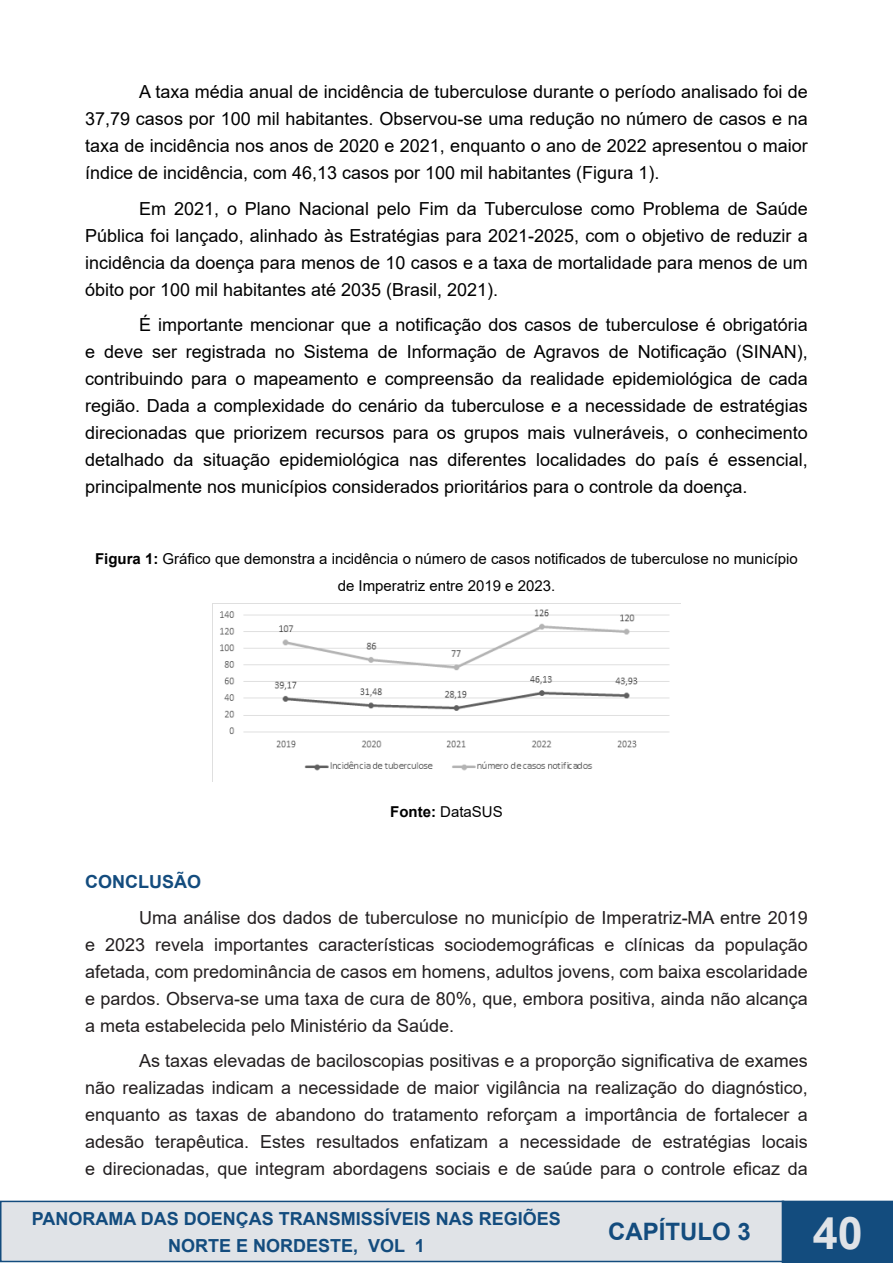
<style>
.page{position:relative;width:893px;height:1263px;background:#fff}
.page>*{position:absolute;margin:0;border:0;box-sizing:border-box;transform-origin:0 0}
.t1{font:700 45px "Arial";color:#e0e3e7}
.t2{font:700 24px "Arial";color:#134c7e}
.t3{font:18px/27px "Arial";color:#000;text-align:justify}
.t4{font:18px/27px "Arial";color:#231f20;text-align:justify}
.Heading_1{font:700 18px/27px "Arial";color:#134c7e;text-align:center}
.t5{font:15px/27px "Arial";color:#000;text-align:center}
.s1{font-weight:700}
</style>
<div class="page">
<div style="left:1px;top:1201px;width:782px;height:60px;background:#e0e3e7"></div>
<div style="left:0;top:1201px;width:784px;height:61px;border:2px solid #134c7e"></div>
<div style="left:782px;top:1201px;width:111px;height:62px;background:#134c7e"></div>
<img style="left:212px;top:604px;width:458px;height:177px">
<p class="t3" style="left:85px;top:78px;width:724px;text-indent:54px">A taxa média anual de incidência de tuberculose durante o período analisado foi de 37,79 casos por 100 mil habitantes. Observou-se uma redução no número de casos e na taxa de incidência nos anos de 2020 e 2021, enquanto o ano de 2022 apresentou o maior índice de incidência, com 46,13 casos por 100 mil habitantes (Figura 1).</p>
<p class="t3" style="left:85px;top:195px;width:724px;text-indent:54px">Em 2021, o Plano Nacional pelo Fim da Tuberculose como Problema de Saúde Pública foi lançado, alinhado às Estratégias para 2021-2025, com o objetivo de reduzir a incidência da doença para menos de 10 casos e a taxa de mortalidade para menos de um óbito por 100 mil habitantes até 2035 (Brasil, 2021).</p>
<p class="t3" style="left:85px;top:311px;width:724px;text-indent:54px">É importante mencionar que a notificação dos casos de tuberculose é obrigatória e deve ser registrada no Sistema de Informação de Agravos de Notificação (SINAN), contribuindo para o mapeamento e compreensão da realidade epidemiológica de cada região. Dada a complexidade do cenário da tuberculose e a necessidade de estratégias direcionadas que priorizem recursos para os grupos mais vulneráveis, o conhecimento detalhado da situação epidemiológica nas diferentes localidades do país é essencial, principalmente nos municípios considerados prioritários para o controle da doença.</p>
<p class="t5" style="left:95px;top:545px;width:704px"><span class="s1">Figura 1:</span> Gráfico que demonstra a incidência o número de casos notificados de tuberculose no município de Imperatriz entre 2019 e 2023.</p>
<p class="t5" style="left:390px;top:798px;width:114px"><span class="s1">Fonte:</span> DataSUS</p>
<p class="Heading_1" style="left:85px;top:868px;width:117px">CONCLUSÃO</p>
<p class="t4" style="left:85px;top:904px;width:724px;text-indent:54px">Uma análise dos dados de tuberculose no município de Imperatriz-MA entre 2019 e 2023 revela importantes características sociodemográficas e clínicas da população afetada, com predominância de casos em homens, adultos jovens, com baixa escolaridade e pardos. Observa-se uma taxa de cura de 80%, que, embora positiva, ainda não alcança a meta estabelecida pelo Ministério da Saúde.</p>
<p class="t4" style="left:85px;top:1047px;width:724px;text-indent:54px">As taxas elevadas de baciloscopias positivas e a proporção significativa de exames não realizadas indicam a necessidade de maior vigilância na realização do diagnóstico, enquanto as taxas de abandono do tratamento reforçam a importância de fortalecer a adesão terapêutica. Estes resultados enfatizam a necessidade de estratégias locais e direcionadas, que integram abordagens sociais e de saúde para o controle eficaz da</p>
<p class="Heading_1" style="left:32px;top:1205px;width:531px">PANORAMA DAS DOENÇAS TRANSMISSÍVEIS NAS REGIÕES<br>NORTE E NORDESTE, VOL 1</p>
<h2 class="t2" style="left:608px;top:1215px;width:144px">CAPÍTULO 3</h2>
<h1 class="t1" style="left:813px;top:1201px;width:52px">40</h1>
</div>
